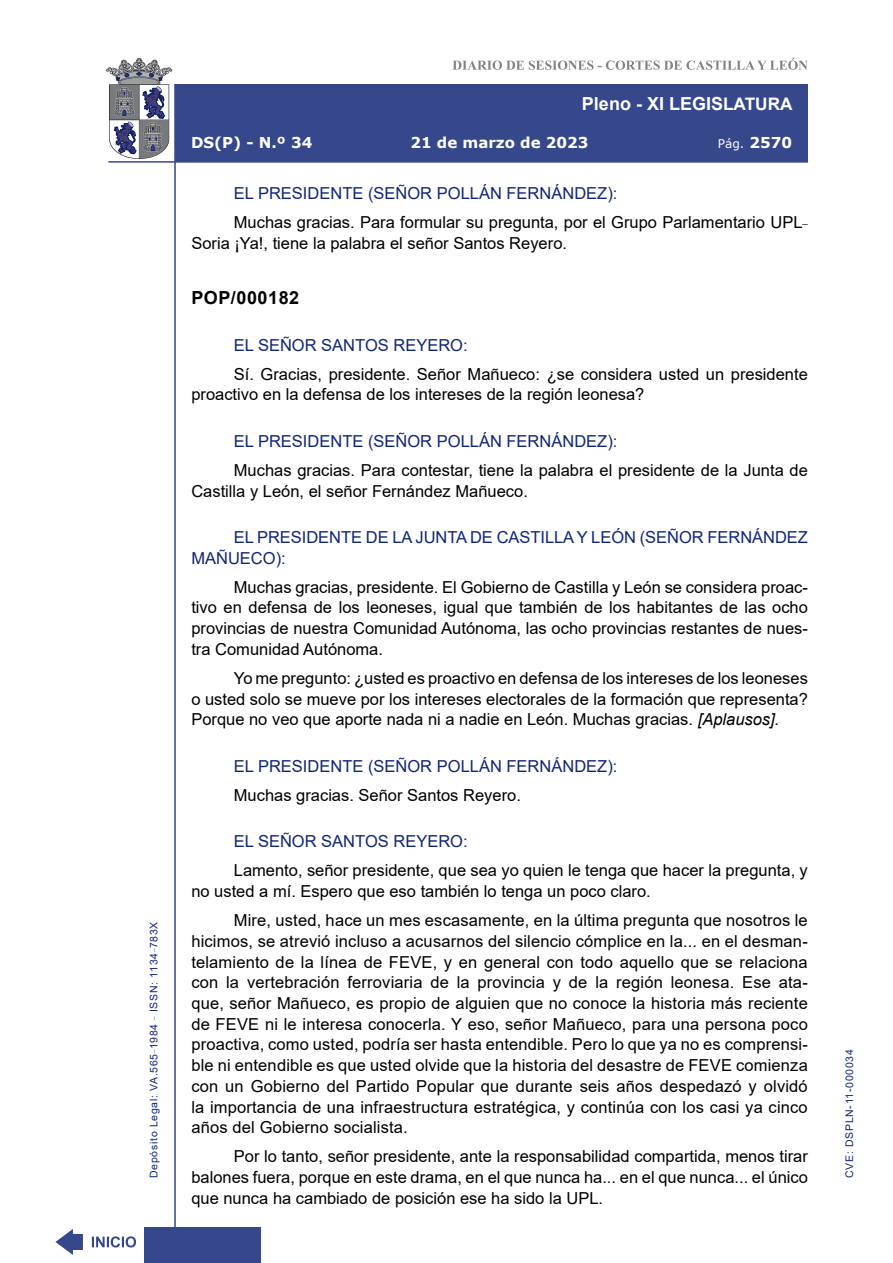
<style>
.page{position:relative;width:893px;height:1263px;background:#fff}
.page>*{position:absolute;margin:0;border:0;box-sizing:border-box;transform-origin:0 0}
.t1{font:700 18px "Arial";color:#fff}
.MarcadorSegundoNivel{font:700 18px "Arial";letter-spacing:.03em;color:#000}
.t2{font:16.5px/20.7px "Arial";color:#000}
.Orador{font:16.5px/20.7px "Arial";color:#122678}
.t3{font:700 15px "Verdana";color:#fff}
.t4{font:12px "Verdana";color:#fff}
.t5{font:10.5px "Arial";letter-spacing:.065em;color:#122678}
.s1{font-size:17.25px}
.s2{font-weight:700;font-size:15px}
.s3{font-style:italic}
</style>
<div class="page">
<svg style="left:452px;top:58px;width:356px;height:12px"></svg>
<hr style="left:174px;top:84px;width:2px;height:1179px;background:#36478c">
<div style="left:144px;top:1227px;width:117px;height:36px;background:#36478c"></div>
<div style="left:175px;top:84px;width:633px;height:78px;background:#36478c"></div>
<hr style="left:108px;top:161px;width:700px;height:2px;background:#36478c">
<svg style="left:92px;top:1236px;width:44px;height:11px"></svg>
<svg style="left:55px;top:1229px;width:28px;height:26px"></svg>
<svg style="left:106px;top:58px;width:66px;height:101px"></svg>
<p class="t5" style="left:146px;top:1178px;width:258px;rotate:-90deg">Depósito Legal: VA.565<sup>_</sup>1984 <sup>_</sup> ISSN: 1134<sup>_</sup>783X</p>
<p class="t1" style="left:582px;top:91px;width:212px">Pleno - XI LEGIS<span class="s1">LATURA</span></p>
<p class="t3" style="left:191px;top:132px;width:123px">DS(P) - N.º 34</p>
<p class="t3" style="left:410px;top:132px;width:180px">21 de marzo de 2023</p>
<p class="t4" style="left:718px;top:135px;width:76px">Pág. <span class="s2">2570</span></p>
<p class="Orador" style="left:234px;top:183px;width:385px">EL PRESIDENTE (SEÑOR POLLÁN FERNÁNDEZ):</p>
<p class="t2" style="left:191px;top:212px;width:618px;text-indent:43px">Muchas gracias. Para formular su pregunta, por el Grupo Parlamentario UPL<sup>_<br></sup>Soria ¡Ya!, tiene la palabra el señor Santos Reyero.</p>
<p class="MarcadorSegundoNivel" style="left:191px;top:285px;width:109px">POP/000182</p>
<p class="Orador" style="left:234px;top:334px;width:235px">EL SEÑOR SANTOS REYERO:</p>
<p class="t2" style="left:191px;top:363px;width:618px;text-indent:43px">Sí. Gracias, presidente. Señor Mañueco: ¿se considera usted un presidente proactivo en la defensa de los intereses de la región leonesa?</p>
<p class="Orador" style="left:234px;top:430px;width:385px">EL PRESIDENTE (SEÑOR POLLÁN FERNÁNDEZ):</p>
<p class="t2" style="left:191px;top:460px;width:618px;text-indent:43px">Muchas gracias. Para contestar, tiene la palabra el presidente de la Junta de<br>Castilla y León, el señor Fernández Mañueco.</p>
<p class="Orador" style="left:191px;top:527px;width:618px;text-indent:43px">EL PRESIDENTE DE LA JUNTA DE CASTILLA Y LEÓN (SEÑOR FERNÁNDEZ<br>MAÑUECO):</p>
<p class="t2" style="left:191px;top:576px;width:618px;text-align:justify;text-indent:43px">Muchas gracias, presidente. El Gobierno de Castilla y León se considera proac&shy;tivo en defensa de los leoneses, igual que también de los habitantes de las ocho provincias de nuestra Comunidad Autónoma, las ocho provincias restantes de nues&shy;tra Comunidad Autónoma.</p>
<p class="t2" style="left:191px;top:668px;width:618px;text-align:justify;text-indent:43px">Yo me pregunto: ¿usted es proactivo en defensa de los intereses de los leoneses o usted solo se mueve por los intereses electorales de la formación que representa?<br>Porque no veo que aporte nada ni a nadie en León. Muchas gracias. <span class="s3">[Aplausos].</span></p>
<p class="Orador" style="left:234px;top:755px;width:385px">EL PRESIDENTE (SEÑOR POLLÁN FERNÁNDEZ):</p>
<p class="t2" style="left:234px;top:785px;width:289px">Muchas gracias. Señor Santos Reyero.</p>
<p class="Orador" style="left:234px;top:831px;width:235px">EL SEÑOR SANTOS REYERO:</p>
<p class="t2" style="left:191px;top:860px;width:618px;text-indent:43px">Lamento, señor presidente, que sea yo quien le tenga que hacer la pregunta, y no usted a mí. Espero que eso también lo tenga un poco claro.</p>
<p class="t2" style="left:191px;top:910px;width:618px;text-align:justify;text-indent:43px">Mire, usted, hace un mes escasamente, en la última pregunta que nosotros le hicimos, se atrevió incluso a acusarnos del silencio cómplice en la... en el desman&shy;telamiento de la línea de FEVE, y en general con todo aquello que se relaciona con la vertebración ferroviaria de la provincia y de la región leonesa. Ese ata&shy;que, señor Mañueco, es propio de alguien que no conoce la historia más reciente de FEVE ni le interesa conocerla. Y eso, señor Mañueco, para una persona poco proactiva, como usted, podría ser hasta entendible. Pero lo que ya no es comprensi&shy;ble ni entendible es que usted olvide que la historia del desastre de FEVE comienza con un Gobierno del Partido Popular que durante seis años despedazó y olvidó la importancia de una infraestructura estratégica, y continúa con los casi ya cinco años del Gobierno socialista.</p>
<p class="t2" style="left:191px;top:1146px;width:618px;text-align:justify;text-indent:43px">Por lo tanto, señor presidente, ante la responsabilidad compartida, menos tirar balones fuera, porque en este drama, en el que nunca ha... en el que nunca... el único que nunca ha cambiado de posición ese ha sido la UPL.</p>
<p class="t5" style="left:842px;top:1178px;width:130px;rotate:-90deg">CVE: DSPLN-11-000034</p>
</div>
